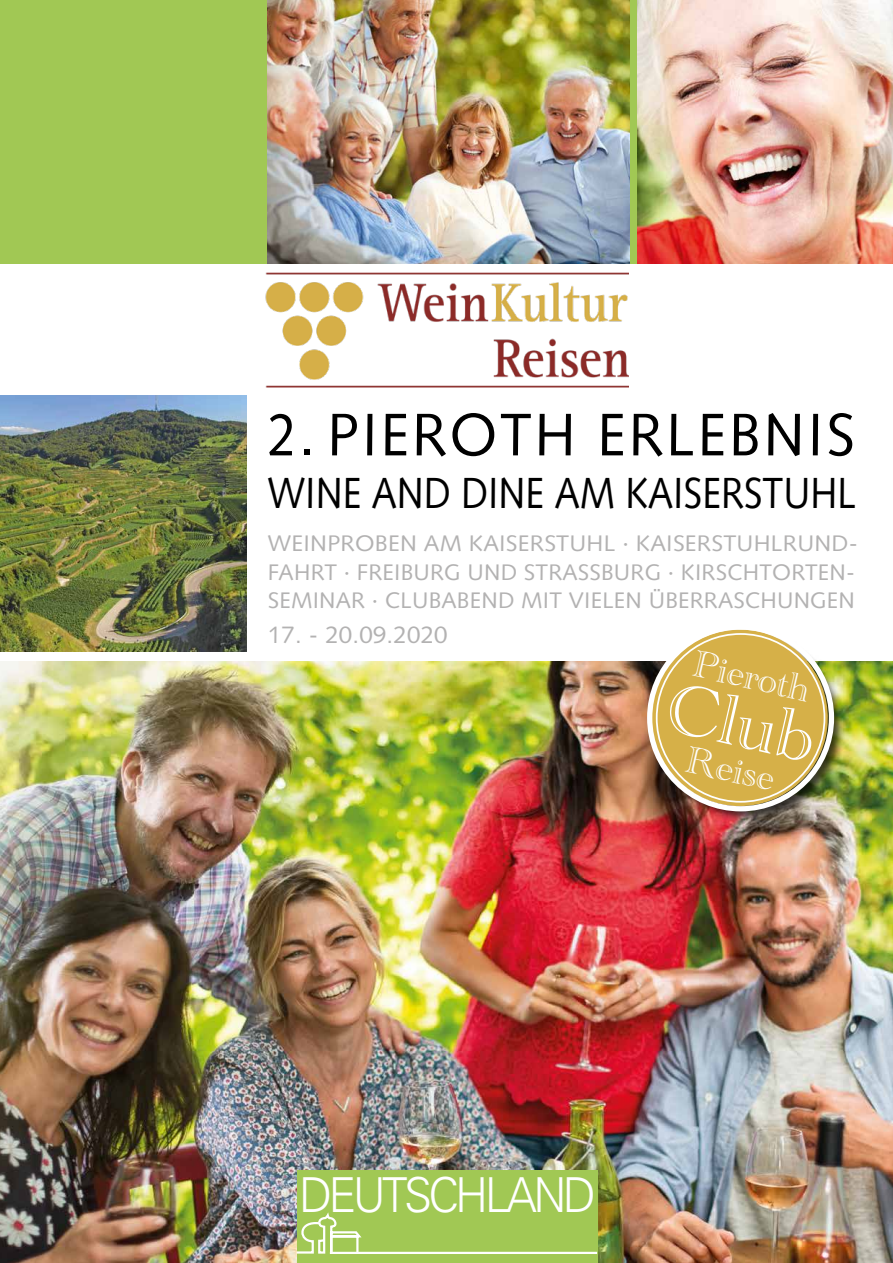
<style>
.page{position:relative;width:893px;height:1263px;background:#fff}
.page>*{position:absolute;margin:0;border:0;box-sizing:border-box;transform-origin:0 0}
.t1{font:73.5px "Academy Engraved Let Plain";color:#fff}
.t2{font:60px "Syntax LT Std";letter-spacing:.05em;color:#000;scale:.85 1}
.t3{font:300 48.15px "Univers";letter-spacing:-.08em;color:#fff;scale:.95 1}
.t4{font:43.5px "Syntax LT Std";color:#000;scale:.86 1}
.t5{font:39px "Academy Engraved Let Plain";color:#fff}
.t6{font:24px "Syntax LT Std";letter-spacing:.01em;color:#b3b2b2}
.t7{font:22.5px/28.5px "Syntax LT Std";letter-spacing:.01em;color:#b3b2b2;scale:1.04 1}
</style>
<div class="page">
<img style="left:0;top:661px;width:893px;height:602px">
<img style="left:266px;top:273px;width:362px;height:115px">
<div style="left:0;top:0;width:893px;height:264px;background:#a1c854"></div>
<img style="left:638px;top:0;width:255px;height:264px">
<img style="left:267px;top:0;width:362px;height:264px">
<img style="left:0;top:395px;width:247px;height:257px">
<div style="left:297px;top:1170px;width:300px;height:93px;background:#a1c854"></div>
<svg style="left:294px;top:1215px;width:70px;height:40px"></svg>
<hr style="left:330px;top:1252px;width:267px;height:2px;background:#fff">
<div style="left:654px;top:632px;width:192px;height:193px;background:#000;opacity:.75"></div>
<img style="left:643px;top:630px;width:193px;height:185px">
<div style="left:647px;top:624px;width:187px;height:187px;border:5px solid #fff;border-radius:50%"></div>
<h2 class="t2" style="left:268px;top:399px;width:692px">2. PIEROTH ERLEBNIS</h2>
<h3 class="t4" style="left:268px;top:467px;width:685px">WINE AND DINE AM KAISERSTUHL</h3>
<p class="t7" style="left:268px;top:529px;width:569px">WEINPROBEN AM KAISERSTUHL · KAISERSTUHLRUND-<br>FAHRT · FREIBURG UND STRASSBURG · KIRSCHTORTEN-<br>SEMINAR · CLUBABEND MIT VIELEN ÜBERRASCHUNGEN</p>
<p class="t6" style="left:268px;top:620px;width:181px">17. - 20.09.2020</p>
<h3 class="t5" style="left:701px;top:635px;width:120px;rotate:13deg">Pieroth</h3>
<h1 class="t1" style="left:681px;top:652px;width:151px;rotate:13deg">Club</h1>
<h3 class="t5" style="left:693px;top:730px;width:92px;rotate:13deg">Reise</h3>
<h3 class="t3" style="left:299px;top:1166px;width:314px">DEUTSCHLAND</h3>
</div>
